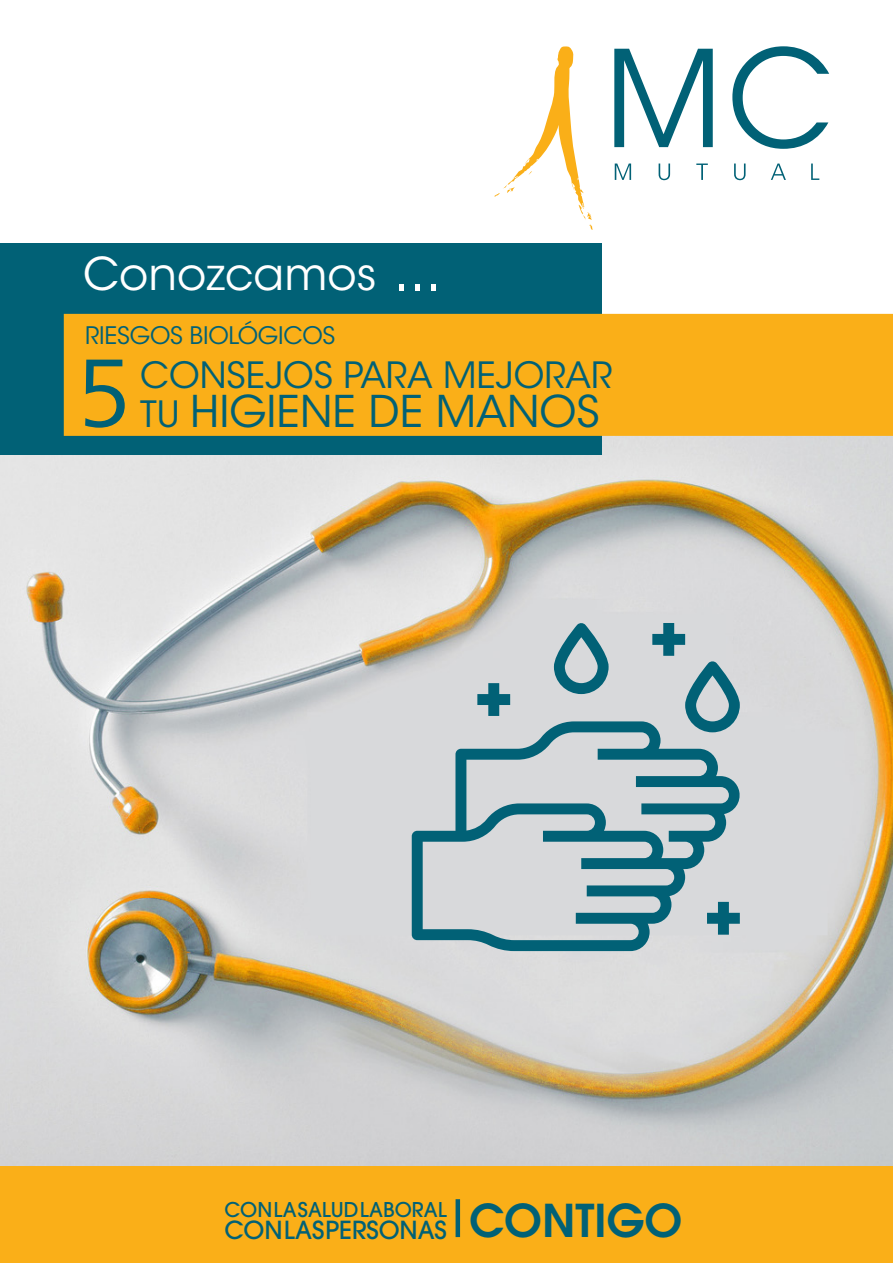
<style>
.page{position:relative;width:893px;height:1263px;background:#fff}
.page>*{position:absolute;margin:0;border:0;box-sizing:border-box;transform-origin:0 0}
.t1{font:96px "Frutiger Neue LT Pro";color:#016176}
.t2{font:45px "ITC Avant Garde Std";color:#fff}
.t3{font:600 45px "ITC Avant Garde Std";color:#016176}
.t4{font:43.5px "ITC Avant Garde Std";color:#016176}
.t5{font:36px "ITC Avant Garde Std";color:#016176}
.t6{font:500 24.75px "ITC Avant Garde Std";letter-spacing:-.005em;color:#016176}
.t7{font:24px "ITC Avant Garde Std";letter-spacing:-.01em;color:#016176}
.t8{font:500 20.25px "ITC Avant Garde Std";color:#016176}
.s1{font-size:55.8px}
.s2{font-size:36px}
</style>
<div class="page">
<img style="left:0;top:436px;width:893px;height:729px">
<div style="left:0;top:243px;width:602px;height:212px;background:#016176"></div>
<div style="left:64px;top:314px;width:829px;height:122px;background:#faaf18"></div>
<svg style="left:732px;top:46px;width:97px;height:103px"></svg>
<svg style="left:659px;top:164px;width:11px;height:16px"></svg>
<svg style="left:696px;top:164px;width:12px;height:16px"></svg>
<svg style="left:734px;top:164px;width:12px;height:16px"></svg>
<svg style="left:771px;top:164px;width:15px;height:16px"></svg>
<svg style="left:811px;top:164px;width:8px;height:16px"></svg>
<svg style="left:614px;top:49px;width:99px;height:98px"></svg>
<svg style="left:615px;top:164px;width:16px;height:16px"></svg>
<svg style="left:494px;top:46px;width:99px;height:184px"></svg>
<div style="left:0;top:1177px;width:893px;height:86px;background:#faaf18"></div>
<hr style="left:456px;top:1199px;width:4px;height:38px;background:#016176">
<svg style="left:412px;top:721px;width:329px;height:230px;background:#a0bac0"></svg>
<svg style="left:554px;top:622px;width:55px;height:72px;background:#7aa5af"></svg>
<svg style="left:477px;top:683px;width:33px;height:33px"></svg>
<svg style="left:652px;top:623px;width:88px;height:109px;background:#a3bbc2"></svg>
<svg style="left:707px;top:902px;width:33px;height:33px"></svg>
<p class="t2" style="left:83px;top:247px;width:360px">Conozcamos <span class="s1">...</span></p>
<p class="t7" style="left:85px;top:321px;width:252px">RIESGOS BIOLÓGICOS</p>
<p class="t1" style="left:76px;top:335px;width:57px">5</p>
<p class="t5" style="left:140px;top:353px;width:473px">CONSEJOS PARA MEJORAR</p>
<p class="t4" style="left:140px;top:384px;width:461px"><span class="s2">TU</span> HIGIENE DE MANOS</p>
<p class="t8" style="left:224px;top:1196px;width:224px">CON LA SALUD LABORAL</p>
<p class="t6" style="left:224px;top:1214px;width:224px">CON LAS PERSONAS</p>
<p class="t3" style="left:469px;top:1191px;width:215px">CONTIGO</p>
</div>
